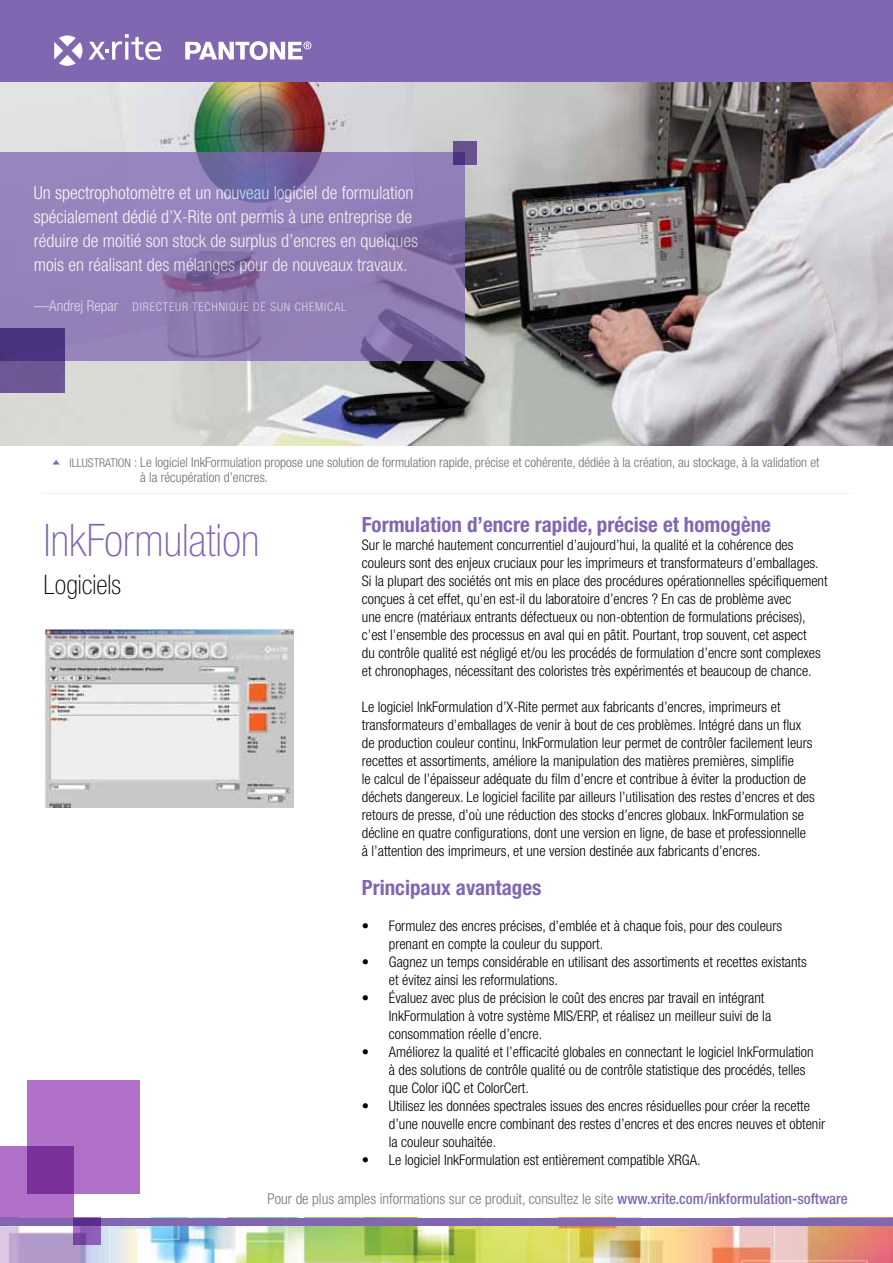
<style>
.page{position:relative;width:893px;height:1263px;background:#fff}
.page>*{position:absolute;margin:0;border:0;box-sizing:border-box;transform-origin:0 0}
.t1{font:100 condensed 45px "Helvetica Neue LT Std";color:#8167b2}
.t2{font:100 condensed 27px "Helvetica Neue LT Std";color:#000}
.t3{font:700 condensed 21px "Helvetica Neue LT Std";color:#8167b2}
.t4{font:300 condensed 18px/24px "Helvetica Neue LT Std";color:#fff}
.t5{font:300 condensed 15px "Helvetica Neue LT Std";color:#77787b}
.t6{font:300 condensed 14.7px/18px "Helvetica Neue LT Std";color:#000}
.t7{font:300 condensed 13.5px/15px "Helvetica Neue LT Std";color:#6d6e71}
.t8{font:300 condensed 12px "Helvetica Neue LT Std";letter-spacing:.07em;color:#fff}
.s1{font-size:15px}
.s2{font-size:12px}
.s3{font-weight:500;color:#8167b2}
</style>
<div class="page">
<img style="left:0;top:82px;width:893px;height:363px">
<svg style="left:53px;top:460px;width:7px;height:4px"></svg>
<div style="left:0;top:0;width:893px;height:82px;background:#8167b2"></div>
<svg style="left:185px;top:41px;width:126px;height:19px"></svg>
<svg style="left:54px;top:34px;width:107px;height:32px"></svg>
<hr style="left:42px;top:493px;width:809px;height:1px;background:#eff1f1">
<img style="left:0;top:1225px;width:893px;height:38px">
<div style="left:0;top:1218px;width:893px;height:7px;background:#8167b2"></div>
<svg style="left:74px;top:1218px;width:27px;height:27px"></svg>
<div style="left:28px;top:1080px;width:112px;height:113px;background:#b170c8"></div>
<svg style="left:0;top:1146px;width:74px;height:72px;background:#9955b5"></svg>
<svg style="left:0;top:152px;width:465px;height:208px;background:#8f7bb4"></svg>
<svg style="left:453px;top:141px;width:23px;height:23px"></svg>
<svg style="left:0;top:328px;width:65px;height:65px;background:#5b4589"></svg>
<img style="left:45px;top:629px;width:249px;height:178px">
<p class="t4" style="left:34px;top:180px;width:386px">Un spectrophotomètre et un nouveau logiciel de formulation spécialement dédié d’X-Rite ont permis à une entreprise de réduire de moitié son stock de surplus d’encres en quelques mois en réalisant des mélanges pour de nouveaux travaux.</p>
<p class="t8" style="left:34px;top:300px;width:314px"><span class="s1">—Andrej Repar</span> directeur technique de Sun Chemical</p>
<p class="t7" style="left:140px;top:455px;width:681px;text-indent:-71px"><span class="s2">ILLUSTRATION</span> : Le logiciel InkFormulation propose une solution de formulation rapide, précise et cohérente, dédiée à la création, au stockage, à la validation et à la récupération d’encres.</p>
<h3 class="t3" style="left:362px;top:511px;width:411px">Formulation d’encre rapide, précise et homogène</h3>
<p class="t6" style="left:362px;top:535px;width:467px">Sur le marché hautement concurrentiel d’aujourd’hui, la qualité et la cohérence des couleurs sont des enjeux cruciaux pour les imprimeurs et transformateurs d’emballages.<br>Si la plupart des sociétés ont mis en place des procédures opérationnelles spécifiquement conçues à cet effet, qu’en est-il du laboratoire d’encres ? En cas de problème avec<br>une encre (matériaux entrants défectueux ou non-obtention de formulations précises), c’est l’ensemble des processus en aval qui en pâtit. Pourtant, trop souvent, cet aspect<br>du contrôle qualité est négligé et/ou les procédés de formulation d’encre sont complexes et chronophages, nécessitant des coloristes très expérimentés et beaucoup de chance.</p>
<p class="t6" style="left:362px;top:697px;width:454px">Le logiciel InkFormulation d’X-Rite permet aux fabricants d’encres, imprimeurs et transformateurs d’emballages de venir à bout de ces problèmes. Intégré dans un flux de production couleur continu, InkFormulation leur permet de contrôler facilement leurs recettes et assortiments, améliore la manipulation des matières premières, simplifie<br>le calcul de l’épaisseur adéquate du film d’encre et contribue à éviter la production de déchets dangereux. Le logiciel facilite par ailleurs l’utilisation des restes d’encres et des retours de presse, d’où une réduction des stocks d’encres globaux. InkFormulation se décline en quatre configurations, dont une version en ligne, de base et professionnelle à l’attention des imprimeurs, et une version destinée aux fabricants d’encres.</p>
<h3 class="t3" style="left:362px;top:874px;width:181px">Principaux avantages</h3>
<p class="t6" style="left:389px;top:916px;width:395px;text-indent:-27px">• Formulez des encres précises, d’emblée et à chaque fois, pour des couleurs prenant en compte la couleur du support.</p>
<p class="t6" style="left:389px;top:952px;width:419px;text-indent:-27px">• Gagnez un temps considérable en utilisant des assortiments et recettes existants et évitez ainsi les reformulations.</p>
<p class="t6" style="left:389px;top:988px;width:384px;text-indent:-27px">• Évaluez avec plus de précision le coût des encres par travail en intégrant<br>InkFormulation à votre système MIS/ERP, et réalisez un meilleur suivi de la consommation réelle d’encre.</p>
<p class="t6" style="left:389px;top:1042px;width:426px;text-indent:-27px">• Améliorez la qualité et l’efficacité globales en connectant le logiciel InkFormulation à des solutions de contrôle qualité ou de contrôle statistique des procédés, telles que Color iQC et ColorCert.</p>
<p class="t6" style="left:389px;top:1096px;width:438px;text-indent:-27px">• Utilisez les données spectrales issues des encres résiduelles pour créer la recette d’une nouvelle encre combinant des restes d’encres et des encres neuves et obtenir la couleur souhaitée.</p>
<p class="t6" style="left:362px;top:1150px;width:340px">• Le logiciel InkFormulation est entièrement compatible XRGA.</p>
<h1 class="t1" style="left:43px;top:515px;width:218px">InkFormulation</h1>
<h2 class="t2" style="left:43px;top:569px;width:79px">Logiciels</h2>
<p class="t5" style="left:268px;top:1190px;width:582px">Pour de plus amples informations sur ce produit, consultez le site <span class="s3">www.xrite.com/inkformulation-software</span></p>
</div>
